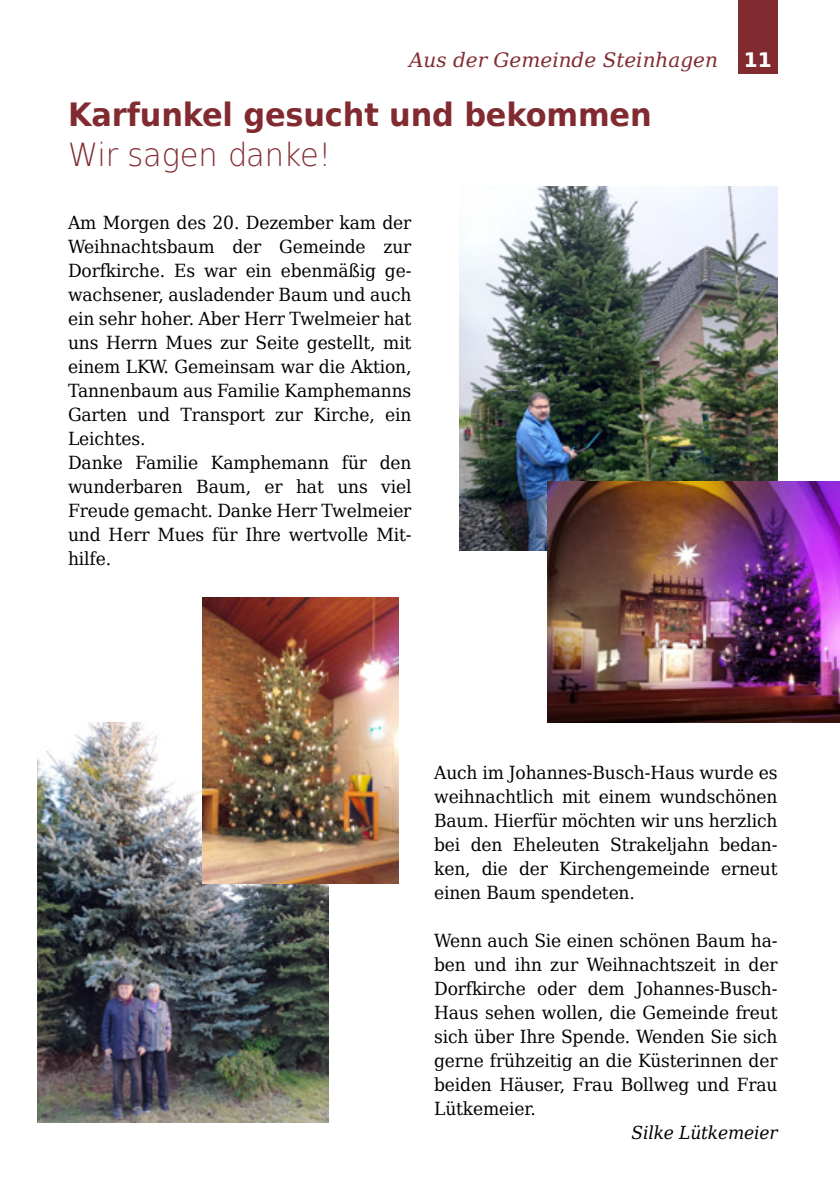
<style>
.page{position:relative;width:840px;height:1191px;background:#fff}
.page>*{position:absolute;margin:0;border:0;box-sizing:border-box;transform-origin:0 0}
.t1{font:700 32px "DejaVu Sans";letter-spacing:-.005em;color:#812b31;scale:.95 1}
.t2{font:200 32px "DejaVu Sans";letter-spacing:-.005em;color:#812b31;scale:.95 1}
.t3{font:italic 20px "DejaVu Serif";color:#812b31}
.t4{font:700 20px "DejaVu Sans";color:#fff}
.t5{font:18px/24px "DejaVu Serif";letter-spacing:-.01em;color:#000;text-align:justify;scale:.95 1}
.t6{font:italic 18px "DejaVu Serif";letter-spacing:-.01em;color:#000;scale:.95 1}
</style>
<div class="page">
<div style="left:737px;top:0;width:40px;height:74px;background:#812b31"></div>
<img style="left:459px;top:186px;width:318px;height:364px">
<img style="left:547px;top:481px;width:292px;height:241px">
<img style="left:37px;top:722px;width:291px;height:400px">
<img style="left:203px;top:597px;width:195px;height:286px">
<p class="t3" style="left:409px;top:45px;width:310px">Aus der Gemeinde Steinhagen</p>
<p class="t4" style="left:743px;top:44px;width:29px">11</p>
<h1 class="t1" style="left:68px;top:89px;width:615px">Karfunkel gesucht und bekommen</h1>
<h1 class="t2" style="left:68px;top:131px;width:278px">Wir sagen danke!</h1>
<p class="t5" style="left:68px;top:210px;width:363px;text-align:left">Am Morgen des 20. Dezember kam der<br>Weihnachtsbaum der Gemeinde zur<br>Dorfkirche. Es war ein ebenmäßig ge&shy;wachsener, ausladender Baum und auch ein sehr hoher. Aber Herr Twelmeier hat uns Herrn Mues zur Seite gestellt, mit einem LKW. Gemeinsam war die Aktion,<br>Tannenbaum aus Familie Kamphemanns<br>Garten und Transport zur Kirche, ein<br>Leichtes.<br>Danke Familie Kamphemann für den wunderbaren Baum, er hat uns viel<br>Freude gemacht. Danke Herr Twelmeier und Herr Mues für Ihre wertvolle Mit&shy;hilfe.</p>
<p class="t5" style="left:434px;top:760px;width:363px">Auch im Johannes-Busch-Haus wurde es weihnachtlich mit einem wundschönen Baum. Hierfür möchten wir uns herzlich bei den Eheleuten Strakeljahn bedan&shy;ken, die der Kirchengemeinde erneut einen Baum spendeten.</p>
<p class="t5" style="left:434px;top:928px;width:363px">Wenn auch Sie einen schönen Baum ha&shy;ben und ihn zur Weihnachtszeit in der Dorfkirche oder dem Johannes-Busch-Haus sehen wollen, die Gemeinde freut sich über Ihre Spende. Wenden Sie sich gerne frühzeitig an die Küsterinnen der beiden Häuser, Frau Bollweg und Frau Lütkemeier.</p>
<p class="t6" style="left:631px;top:1119px;width:155px">Silke Lütkemeier</p>
</div>
